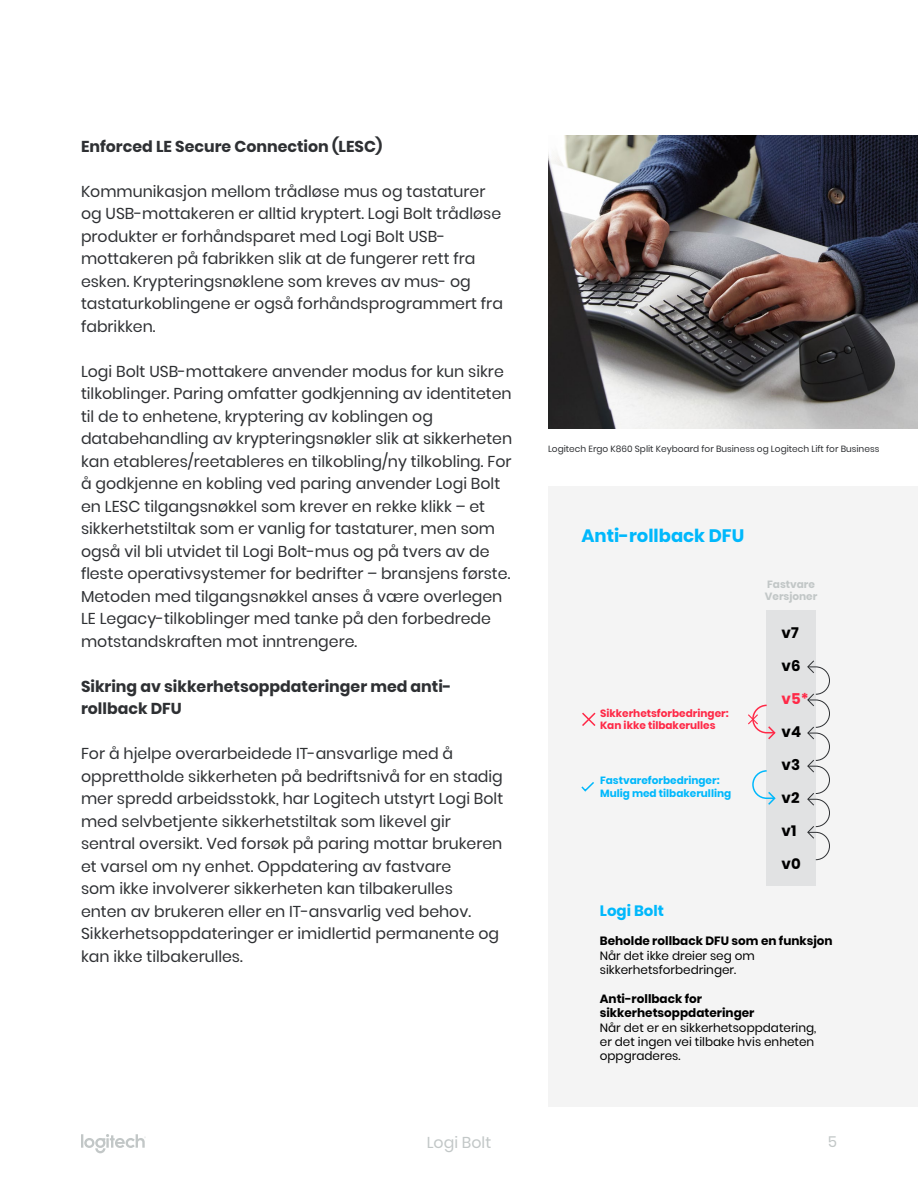
<style>
.page{position:relative;width:918px;height:1188px;background:#fff}
.page>*{position:absolute;margin:0;border:0;box-sizing:border-box;transform-origin:0 0}
.t1{font:700 18px "Poppins";color:#00b8fc}
.t2{font:15.75px/22.5px "Poppins";color:#2e3033}
.t3{font:700 15.75px/22.5px "Poppins";color:#2e3033}
.t4{font:15.75px "Poppins";color:#c2c7c7}
.t5{font:700 15px "Poppins";color:#000}
.t6{font:700 15px "Poppins";color:#00b8fc}
.t7{font:700 15px "Poppins";color:#ff2947}
.t8{font:15px "Poppins";color:#c2c7c7}
.t9{font:12px/14.4px "Poppins";color:#000}
.t10{font:700 12px/14.4px "Poppins";color:#000}
.t11{font:700 10.5px/12.6px "Poppins";color:#ff2947}
.t12{font:700 10.5px/12.6px "Poppins";color:#00b8fc}
.t13{font:700 10.5px/12.6px "Poppins";color:#c2c7c7}
.t14{font:9px "Poppins";color:#2e3033}
</style>
<div class="page">
<svg style="left:81px;top:1134px;width:65px;height:19px"></svg>
<div style="left:548px;top:486px;width:370px;height:621px;background:#f4f4f4"></div>
<div style="left:767px;top:610px;width:49px;height:276px;background:#e1e2e3"></div>
<svg style="left:752px;top:769px;width:24px;height:37px"></svg>
<svg style="left:807px;top:660px;width:23px;height:200px"></svg>
<svg style="left:582px;top:712px;width:14px;height:14px"></svg>
<svg style="left:581px;top:782px;width:13px;height:10px"></svg>
<svg style="left:748px;top:704px;width:28px;height:37px"></svg>
<img style="left:548px;top:135px;width:370px;height:294px">
<p class="t3" style="left:81px;top:135px;width:303px">Enforced LE Secure Connection (LESC)</p>
<p class="t2" style="left:81px;top:180px;width:423px">Kommunikasjon mellom trådløse mus og tastaturer og USB-mottakeren er alltid kryptert. Logi Bolt trådløse produkter er forhåndsparet med Logi Bolt USB&shy;mottakeren på fabrikken slik at de fungerer rett fra esken. Krypteringsnøklene som kreves av mus- og tastaturkoblingene er også forhåndsprogrammert fra fabrikken.</p>
<p class="t2" style="left:81px;top:360px;width:433px">Logi Bolt USB-mottakere anvender modus for kun sikre tilkoblinger. Paring omfatter godkjenning av identiteten til de to enhetene, kryptering av koblingen og databehandling av krypteringsnøkler slik at sikkerheten kan etableres/reetableres en tilkobling/ny tilkobling. For å godkjenne en kobling ved paring anvender Logi Bolt en LESC tilgangsnøkkel som krever en rekke klikk – et sikkerhetstiltak som er vanlig for tastaturer, men som også vil bli utvidet til Logi Bolt-mus og på tvers av de fleste operativsystemer for bedrifter – bransjens første.<br>Metoden med tilgangsnøkkel anses å være overlegen LE Legacy-tilkoblinger med tanke på den forbedrede motstandskraften mot inntrengere.</p>
<p class="t3" style="left:81px;top:675px;width:372px">Sikring av sikkerhetsoppdateringer med anti&shy;rollback DFU</p>
<p class="t2" style="left:81px;top:742px;width:424px">For å hjelpe overarbeidede IT-ansvarlige med å opprettholde sikkerheten på bedriftsnivå for en stadig mer spredd arbeidsstokk, har Logitech utstyrt Logi Bolt med selvbetjente sikkerhetstiltak som likevel gir sentral oversikt. Ved forsøk på paring mottar brukeren et varsel om ny enhet. Oppdatering av fastvare<br>som ikke involverer sikkerheten kan tilbakerulles<br>enten av brukeren eller en IT-ansvarlig ved behov.<br>Sikkerhetsoppdateringer er imidlertid permanente og kan ikke tilbakerulles.</p>
<p class="t14" style="left:548px;top:444px;width:333px">Logitech Ergo K860 Split Keyboard for Business og Logitech Lift for Business</p>
<p class="t1" style="left:581px;top:525px;width:165px">Anti-rollback DFU</p>
<p class="t11" style="left:600px;top:707px;width:130px">Sikkerhetsforbedringer:<br>Kan ikke tilbakerulles</p>
<p class="t12" style="left:600px;top:774px;width:133px">Fastvareforbedringer:<br>Mulig med tilbakerulling</p>
<p class="t13" style="left:765px;top:578px;width:54px">Fastvare<br>Versjoner</p>
<p class="t5" style="left:782px;top:624px;width:19px">v7</p>
<p class="t5" style="left:782px;top:657px;width:20px">v6</p>
<p class="t7" style="left:782px;top:690px;width:29px">v5*</p>
<p class="t5" style="left:782px;top:723px;width:21px">v4</p>
<p class="t5" style="left:782px;top:756px;width:20px">v3</p>
<p class="t5" style="left:782px;top:789px;width:19px">v2</p>
<p class="t5" style="left:782px;top:822px;width:16px">v1</p>
<p class="t5" style="left:782px;top:855px;width:21px">v0</p>
<p class="t6" style="left:600px;top:902px;width:66px">Logi Bolt</p>
<p class="t10" style="left:600px;top:934px;width:234px">Beholde rollback DFU som en funksjon</p>
<p class="t9" style="left:600px;top:948px;width:157px">Når det ikke dreier seg om sikkerhetsforbedringer.</p>
<p class="t10" style="left:600px;top:991px;width:156px">Anti-rollback for sikkerhetsoppdateringer</p>
<p class="t9" style="left:600px;top:1020px;width:218px">Når det er en sikkerhetsoppdatering, er det ingen vei tilbake hvis enheten oppgraderes.</p>
<p class="t4" style="left:427px;top:1134px;width:66px">Logi Bolt</p>
<p class="t8" style="left:828px;top:1134px;width:11px">5</p>
</div>
